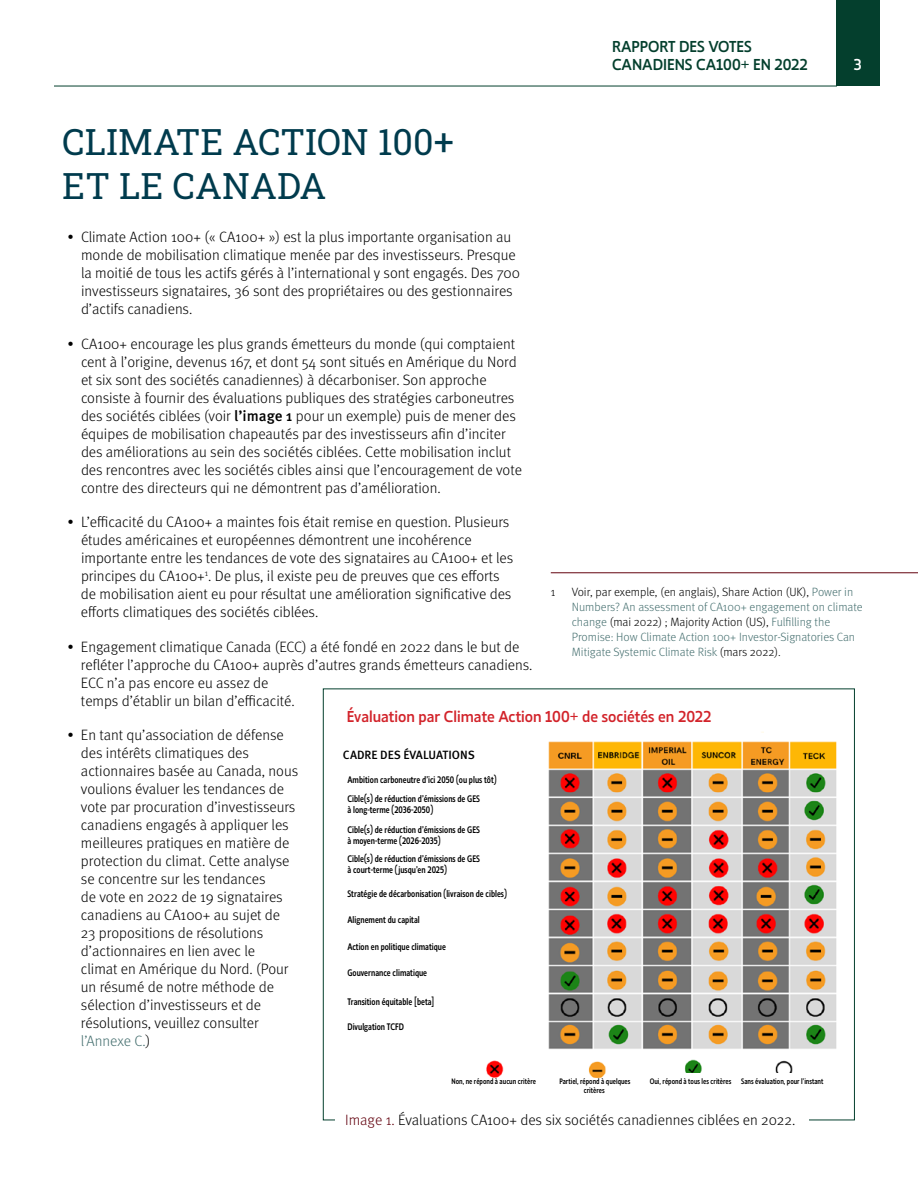
<style>
.page{position:relative;width:918px;height:1188px;background:#fff}
.page>*{position:absolute;margin:0;border:0;box-sizing:border-box;transform-origin:0 0}
.t1{font:36px/43.2px "Roboto Slab";color:#003b4d}
.t2{font:300 15px/18px "Meta Pro";color:#000}
.t3{font:15px "Ligurino Rg";color:#d2232a}
.t4{font:15px/18px "Ligurino Rg";color:#043f2d}
.t5{font:15px "Ligurino Rg";color:#fff}
.t6{font:300 12px/15px "Meta Pro";color:#456f6f}
.t7{font:500 12px "Meta Pro";color:#000}
.t8{font:300 12px "Meta Pro";color:#000}
.t9{font:9px/10.8px "Ligurino Cd Rg";color:#000}
.t10{font:7.5px/9px "Ligurino Cd Rg";color:#000;text-align:center}
.s1{font-weight:500}
.s2{color:#456f6f}
.s3{color:#000}
.s4{color:#63030f}
</style>
<div class="page">
<div style="left:837px;top:0;width:43px;height:86px;background:#043f2d"></div>
<hr style="left:54px;top:86px;width:783px;height:1px;background:#043f2d">
<hr style="left:551px;top:572px;width:367px;height:1px;background:#63030f">
<img style="left:486px;top:732px;width:351px;height:346px">
<div style="left:765px;top:691px;width:87px;height:43px;background:#fff"></div>
<div style="left:347px;top:711px;width:412px;height:24px;background:#fff"></div>
<div style="left:343px;top:750px;width:198px;height:16px;background:#fff"></div>
<div style="left:347px;top:777px;width:196px;height:17px;background:#fff"></div>
<div style="left:347px;top:890px;width:196px;height:18px;background:#fff"></div>
<div style="left:347px;top:916px;width:196px;height:17px;background:#fff"></div>
<div style="left:347px;top:943px;width:196px;height:18px;background:#fff"></div>
<div style="left:347px;top:969px;width:196px;height:18px;background:#fff"></div>
<div style="left:347px;top:998px;width:196px;height:18px;background:#fff"></div>
<div style="left:347px;top:1023px;width:196px;height:18px;background:#fff"></div>
<div style="left:655px;top:1073px;width:69px;height:13px;background:#fff"></div>
<div style="left:745px;top:1073px;width:69px;height:13px;background:#fff"></div>
<div style="left:347px;top:796px;width:196px;height:25px;background:#fff"></div>
<div style="left:347px;top:826px;width:196px;height:25px;background:#fff"></div>
<div style="left:347px;top:855px;width:196px;height:25px;background:#fff"></div>
<p class="t4" style="left:612px;top:36px;width:197px">RAPPORT DES VOTES<br>CANADIENS CA100+ EN 2022</p>
<p class="t5" style="left:854px;top:52px;width:9px">3</p>
<h1 class="t1" style="left:62px;top:120px;width:393px">CLIMATE ACTION 100+<br>ET LE CANADA</h1>
<p class="t2" style="left:81px;top:227px;width:441px;text-indent:-14px">• Climate Action 100+ (« CA100+ ») est la plus importante organisation au monde de mobilisation climatique menée par des investisseurs. Presque la moitié de tous les actifs gérés à l’international y sont engagés. Des 700 investisseurs signataires, 36 sont des propriétaires ou des gestionnaires d’actifs canadiens.</p>
<p class="t2" style="left:81px;top:334px;width:443px;text-indent:-14px">• CA100+ encourage les plus grands émetteurs du monde (qui comptaient cent à l’origine, devenus 167, et dont 54 sont situés en Amérique du Nord et six sont des sociétés canadiennes) à décarboniser. Son approche consiste à fournir des évaluations publiques des stratégies carboneutres des sociétés ciblées (voir <span class="s1">l’image 1</span> pour un exemple) puis de mener des équipes de mobilisation chapeautés par des investisseurs afin d’inciter des améliorations au sein des sociétés ciblées. Cette mobilisation inclut des rencontres avec les sociétés cibles ainsi que l’encouragement de vote contre des directeurs qui ne démontrent pas d’amélioration.</p>
<p class="t2" style="left:81px;top:512px;width:434px;text-indent:-13px">• L’efficacité du CA100+ a maintes fois était remise en question. Plusieurs études américaines et européennes démontrent une incohérence importante entre les tendances de vote des signataires au CA100+ et les principes du CA100+<sup>1</sup>. De plus, il existe peu de preuves que ces efforts de mobilisation aient eu pour résultat une amélioration significative des efforts climatiques des sociétés ciblées.</p>
<p class="t2" style="left:81px;top:637px;width:453px;text-indent:-13px">• Engagement climatique Canada (ECC) a été fondé en 2022 dans le but de refléter l’approche du CA100+ auprès d’autres grands émetteurs canadiens.<br>ECC n’a pas encore eu assez de<br>temps d’établir un bilan d’efficacité.</p>
<p class="t2" style="left:81px;top:725px;width:219px;text-indent:-13px">• En tant qu’association de défense des intérêts climatiques des actionnaires basée au Canada, nous voulions évaluer les tendances de vote par procuration d’investisseurs canadiens engagés à appliquer les meilleures pratiques en matière de protection du climat. Cette analyse se concentre sur les tendances<br>de vote en 2022 de 19 signataires canadiens au CA100+ au sujet de<br>23 propositions de résolutions d’actionnaires en lien avec le<br>climat en Amérique du Nord. (Pour un résumé de notre méthode de sélection d’investisseurs et de résolutions, veuillez consulter <span class="s2">l’Annexe C.</span>)</p>
<p class="t8" style="left:551px;top:583px;width:6px">1</p>
<p class="t6" style="left:572px;top:583px;width:292px"><span class="s3">Voir, par exemple, (en anglais), Share Action (UK),</span> Power in Numbers? An assessment of CA100+ engagement on climate change <span class="s3">(mai 2022) ; Majority Action (US),</span> Fulfilling the Promise: How Climate Action 100+ Investor-Signatories Can Mitigate Systemic Climate Risk <span class="s3">(mars 2022).</span></p>
<p class="t3" style="left:347px;top:705px;width:366px">Évaluation par Climate Action 100+ de sociétés en 2022</p>
<p class="t7" style="left:343px;top:746px;width:133px">CADRE DES ÉVALUATIONS</p>
<p class="t9" style="left:347px;top:774px;width:151px">Ambition carboneutre d’ici 2050 (ou plus tôt)</p>
<p class="t9" style="left:347px;top:793px;width:134px">Cible(s) de réduction d’émissions de GES à long-terme (2036-2050)</p>
<p class="t9" style="left:347px;top:823px;width:134px">Cible(s) de réduction d’émissions de GES à moyen-terme (2026-2035)</p>
<p class="t9" style="left:347px;top:852px;width:134px">Cible(s) de réduction d’émissions de GES à court-terme (jusqu’en 2025)</p>
<p class="t9" style="left:347px;top:887px;width:161px">Stratégie de décarbonisation (livraison de cibles)</p>
<p class="t9" style="left:347px;top:913px;width:74px">Alignement du capital</p>
<p class="t9" style="left:347px;top:940px;width:100px">Action en politique climatique</p>
<p class="t9" style="left:347px;top:966px;width:81px">Gouvernance climatique</p>
<p class="t9" style="left:347px;top:995px;width:88px">Transition équitable [beta]</p>
<p class="t9" style="left:347px;top:1020px;width:58px">Divulgation TCFD</p>
<p class="t10" style="left:451px;top:1075px;width:86px">Non, ne répond à aucun critère</p>
<p class="t10" style="left:559px;top:1075px;width:73px">Partiel, répond à quelques critères</p>
<p class="t10" style="left:650px;top:1075px;width:83px">Oui, répond à tous les critères</p>
<p class="t10" style="left:741px;top:1075px;width:84px">Sans évaluation, pour l’instant</p>
<p class="t2" style="left:345px;top:1110px;width:452px"><span class="s4">Image 1.</span> Évaluations CA100+ des six sociétés canadiennes ciblées en 2022.</p>
</div>
